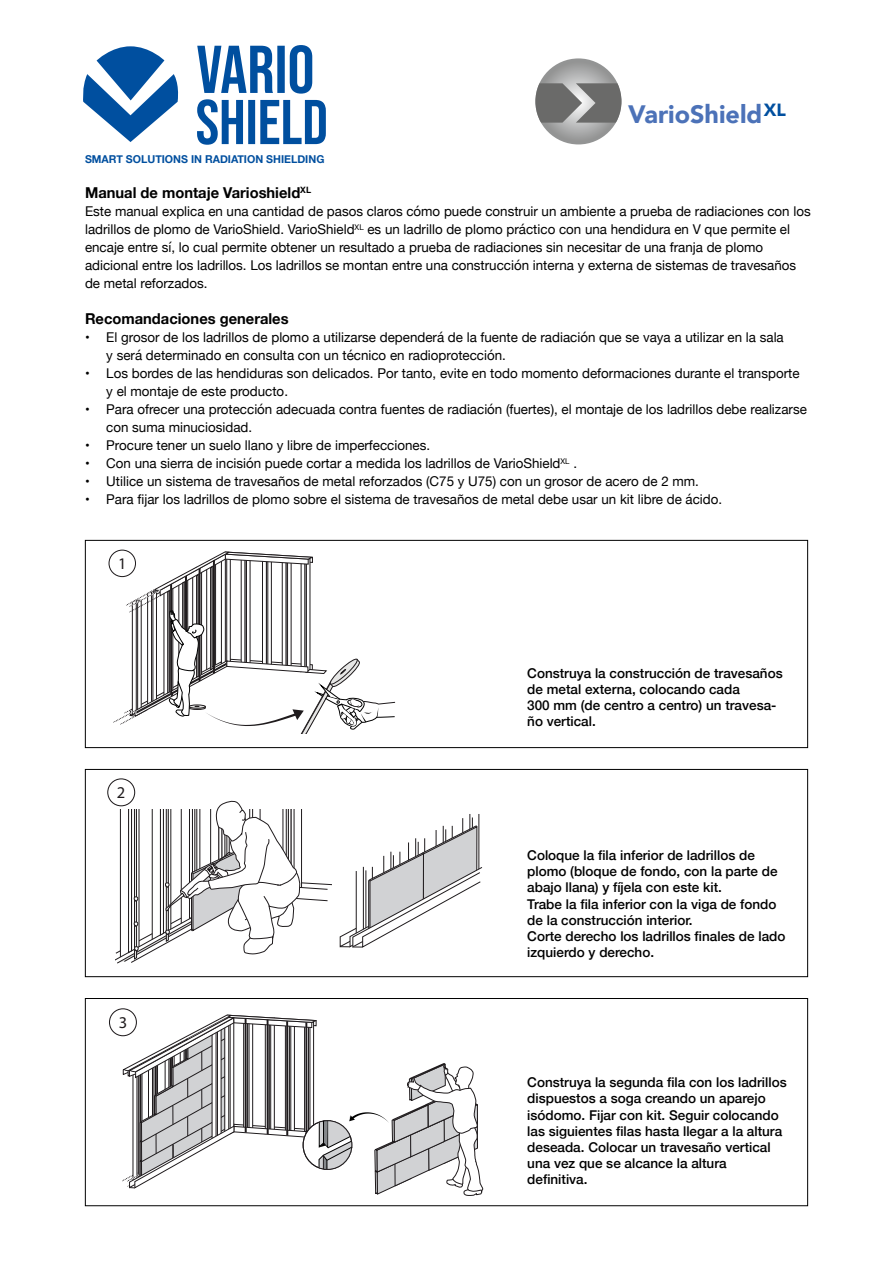
<style>
.page{position:relative;width:893px;height:1263px;background:#fff}
.page>*{position:absolute;margin:0;border:0;box-sizing:border-box;transform-origin:0 0}
.t1{font:900 25.2px "Avenir";color:#4c72b8}
.t2{font:16.5px "Open Sans";color:#1f1b1d}
.t3{font:16.2px "Open Sans";color:#1f1b1d}
.t4{font:700 15px "Helvetica Neue";color:#000}
.t5{font:13.5px/18px "Helvetica Neue";color:#000}
.t6{font:500 13.5px/16.2px "Helvetica Neue";color:#000}
.t7{font:700 10.8px "Helvetica Neue";color:#004f9f}
</style>
<div class="page">
<svg style="left:122px;top:1015px;width:362px;height:181px"></svg>
<div style="left:109px;top:1008px;width:28px;height:28px;border:1px solid #1f1b1d;border-radius:50%"></div>
<svg style="left:340px;top:814px;width:142px;height:134px"></svg>
<svg style="left:115px;top:799px;width:217px;height:165px"></svg>
<div style="left:107px;top:778px;width:28px;height:28px;border:1px solid #1f1b1d;border-radius:50%"></div>
<svg style="left:113px;top:552px;width:282px;height:182px"></svg>
<div style="left:109px;top:550px;width:27px;height:27px;border:1px solid #1f1b1d;border-radius:50%"></div>
<div style="left:85px;top:540px;width:723px;height:208px;border:1px solid #000"></div>
<div style="left:85px;top:769px;width:723px;height:208px;border:1px solid #000"></div>
<div style="left:85px;top:998px;width:723px;height:208px;border:1px solid #000"></div>
<svg style="left:535px;top:58px;width:86px;height:86px;background:#a3a4a4"></svg>
<svg style="left:535px;top:83px;width:86px;height:40px;background:#828281"></svg>
<svg style="left:83px;top:46px;width:96px;height:96px"></svg>
<svg style="left:197px;top:45px;width:129px;height:100px"></svg>
<p class="t7" style="left:85px;top:150px;width:241px">SMART SOLUTIONS IN RADIATION SHIELDING</p>
<h1 class="t1" style="left:628px;top:92px;width:159px">VarioShield<sup>XL</sup></h1>
<p class="t4" style="left:85px;top:181px;width:228px">Manual de montaje Varioshield<sup>XL</sup></p>
<p class="t5" style="left:85px;top:203px;width:727px">Este manual explica en una cantidad de pasos claros cómo puede construir un ambiente a prueba de radiaciones con los ladrillos de plomo de VarioShield. VarioShield<sup>XL</sup> es un ladrillo de plomo práctico con una hendidura en V que permite el encaje entre sí, lo cual permite obtener un resultado a prueba de radiaciones sin necesitar de una franja de plomo adicional entre los ladrillos. Los ladrillos se montan entre una construcción interna y externa de sistemas de travesaños de metal reforzados.</p>
<p class="t4" style="left:85px;top:307px;width:205px">Recomandaciones generales</p>
<p class="t5" style="left:106px;top:329px;width:679px;text-indent:-21px">• El grosor de los ladrillos de plomo a utilizarse dependerá de la fuente de radiación que se vaya a utilizar en la sala y será determinado en consulta con un técnico en radioprotección.</p>
<p class="t5" style="left:106px;top:365px;width:695px;text-indent:-21px">• Los bordes de las hendiduras son delicados. Por tanto, evite en todo momento deformaciones durante el transporte y el montaje de este producto.</p>
<p class="t5" style="left:106px;top:401px;width:702px;text-indent:-21px">• Para ofrecer una protección adecuada contra fuentes de radiación (fuertes), el montaje de los ladrillos debe realizarse con suma minuciosidad.</p>
<p class="t5" style="left:85px;top:437px;width:347px">• Procure tener un suelo llano y libre de imperfecciones.</p>
<p class="t5" style="left:85px;top:455px;width:494px">• Con una sierra de incisión puede cortar a medida los ladrillos de VarioShield<sup>XL</sup> .</p>
<p class="t5" style="left:85px;top:473px;width:615px">• Utilice un sistema de travesaños de metal reforzados (C75 y U75) con un grosor de acero de 2 mm.</p>
<p class="t5" style="left:85px;top:491px;width:639px">• Para fijar los ladrillos de plomo sobre el sistema de travesaños de metal debe usar un kit libre de ácido.</p>
<p class="t3" style="left:118px;top:553px;width:10px">1</p>
<p class="t2" style="left:117px;top:782px;width:10px">2</p>
<p class="t2" style="left:119px;top:1012px;width:10px">3</p>
<p class="t6" style="left:527px;top:664px;width:257px">Construya la construcción de travesaños de metal externa, colocando cada<br>300 mm (de centro a centro) un travesa&shy;ño vertical.</p>
<p class="t6" style="left:527px;top:846px;width:260px">Coloque la fila inferior de ladrillos de plomo (bloque de fondo, con la parte de abajo llana) y fíjela con este kit.<br>Trabe la fila inferior con la viga de fondo de la construcción interior.<br>Corte derecho los ladrillos finales de lado izquierdo y derecho.</p>
<p class="t6" style="left:527px;top:1073px;width:261px">Construya la segunda fila con los ladrillos dispuestos a soga creando un aparejo isódomo. Fijar con kit. Seguir colocando las siguientes filas hasta llegar a la altura deseada. Colocar un travesaño vertical una vez que se alcance la altura definitiva.</p>
</div>
